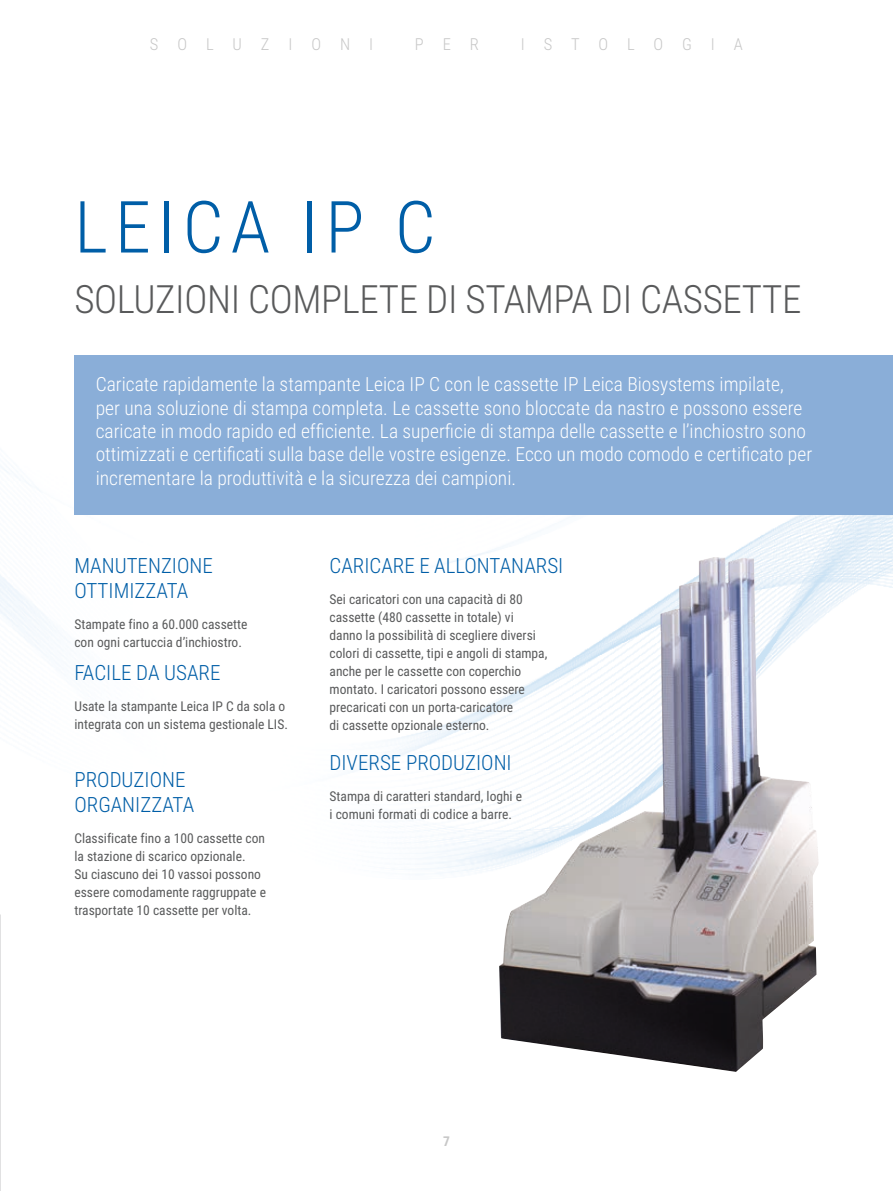
<style>
.page{position:relative;width:893px;height:1191px;background:#fff}
.page>*{position:absolute;margin:0;border:0;box-sizing:border-box;transform-origin:0 0}
.t1{font:300 72px "Roboto Condensed";letter-spacing:.1em;color:#005ea7}
.t2{font:300 39px "Roboto Condensed";letter-spacing:-.01em;color:#595a5b}
.t3{font:300 21px/25.2px "Roboto Condensed";color:#005ea7}
.t4{font:300 19.5px/23.4px "Roboto Condensed";color:#fff}
.t5{font:300 16.5px "Roboto Condensed";letter-spacing:1.15em;color:#c7c7c7}
.t6{font:13.5px/18px "Roboto Condensed";color:#595a5b}
.t7{font:700 13.5px "Roboto Condensed";color:#c7c7c7}
</style>
<div class="page">
<img style="left:0;top:466px;width:893px;height:625px">
<img style="left:499px;top:557px;width:320px;height:514px">
<div style="left:74px;top:355px;width:819px;height:159px;background:#8aaed8"></div>
<p class="t5" style="left:150px;top:32px;width:225px">SOLUZIONI</p>
<p class="t5" style="left:415px;top:32px;width:66px">PER</p>
<p class="t5" style="left:521px;top:32px;width:224px">ISTOLOGIA</p>
<h1 class="t1" style="left:74px;top:176px;width:363px">LEICA IP C</h1>
<h2 class="t2" style="left:74px;top:272px;width:728px">SOLUZIONI COMPLETE DI STAMPA DI CASSETTE</h2>
<p class="t4" style="left:96px;top:372px;width:718px">Caricate rapidamente la stampante Leica IP C con le cassette IP Leica Biosystems impilate, per una soluzione di stampa completa. Le cassette sono bloccate da nastro e possono essere caricate in modo rapido ed efficiente. La superficie di stampa delle cassette e l’inchiostro sono ottimizzati e certificati sulla base delle vostre esigenze. Ecco un modo comodo e certificato per incrementare la produttività e la sicurezza dei campioni.</p>
<h3 class="t3" style="left:74px;top:552px;width:140px">MANUTENZIONE<br>OTTIMIZZATA</h3>
<p class="t6" style="left:74px;top:614px;width:175px">Stampate fino a 60.000 cassette con ogni cartuccia d’inchiostro.</p>
<h3 class="t3" style="left:74px;top:659px;width:148px">FACILE DA USARE</h3>
<p class="t6" style="left:74px;top:696px;width:215px">Usate la stampante Leica IP C da sola o integrata con un sistema gestionale LIS.</p>
<h3 class="t3" style="left:74px;top:766px;width:121px">PRODUZIONE<br>ORGANIZZATA</h3>
<p class="t6" style="left:74px;top:828px;width:193px">Classificate fino a 100 cassette con la stazione di scarico opzionale.<br>Su ciascuno dei 10 vassoi possono essere comodamente raggruppate e trasportate 10 cassette per volta.</p>
<h3 class="t3" style="left:330px;top:552px;width:235px">CARICARE E ALLONTANARSI</h3>
<p class="t6" style="left:330px;top:589px;width:219px">Sei caricatori con una capacità di 80 cassette (480 cassette in totale) vi danno la possibilità di scegliere diversi colori di cassette, tipi e angoli di stampa, anche per le cassette con coperchio montato. I caricatori possono essere precaricati con un porta-caricatore<br>di cassette opzionale esterno.</p>
<h3 class="t3" style="left:330px;top:749px;width:184px">DIVERSE PRODUZIONI</h3>
<p class="t6" style="left:330px;top:786px;width:194px">Stampa di caratteri standard, loghi e i comuni formati di codice a barre.</p>
<p class="t7" style="left:443px;top:1132px;width:8px">7</p>
</div>
